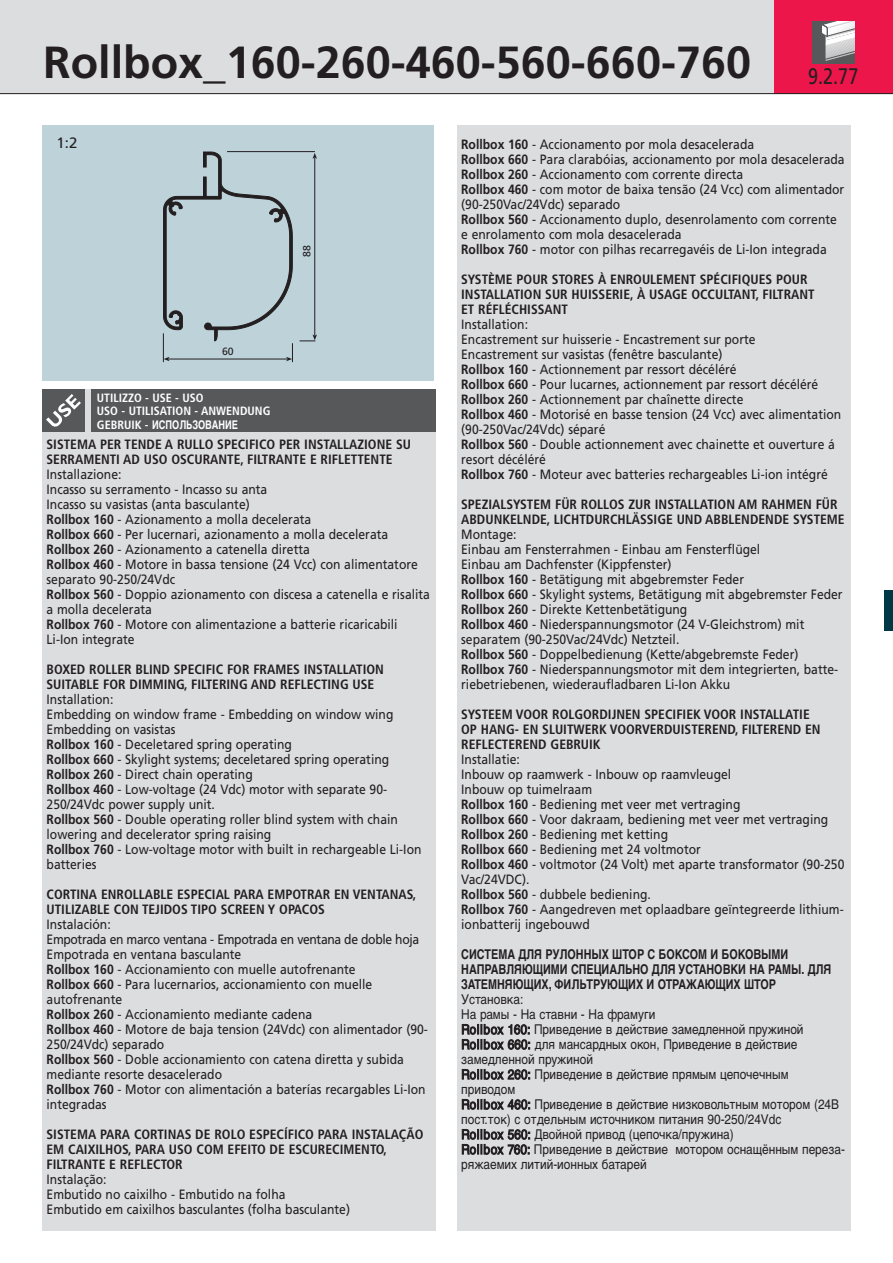
<style>
.page{position:relative;width:893px;height:1263px;background:#fff}
.page>*{position:absolute;margin:0;border:0;box-sizing:border-box;transform-origin:0 0}
.t1{font:700 45px "Frutiger";color:#231f20}
.t2{font:22.5px "Frutiger";color:#231f20;scale:.8 1}
.t3{font:15px "Frutiger";color:#231f20}
.t4{font:13.5px/15px "Frutiger";color:#231f20;scale:.9 1}
.t5{font:700 condensed 13.5px/15px "Frutiger";color:#231f20}
.t6{font:13.5px/15px "Helvetica Cyr Upright";color:#231f20;scale:.88 1}
.t7{font:700 13.5px/15px "Helvetica Cyr";color:#231f20;scale:.8 1}
.t8{font:700 condensed 12px/13.5px "Frutiger";color:#fff}
.t9{font:700 12px "Helvetica Cyr";color:#fff;scale:.77 1}
.t10{font:10.5px "Frutiger";color:#231f20}
.s1{font-family:"Frutiger";font-stretch:condensed}
.s2{font-weight:700}
</style>
<div class="page">
<div style="left:42px;top:389px;width:394px;height:842px;background:#dcdddf"></div>
<div style="left:457px;top:126px;width:393px;height:1105px;background:#dcdddf"></div>
<div style="left:0;top:0;width:892px;height:94px;background:#dcdddf"></div>
<div style="left:774px;top:0;width:118px;height:94px;background:#ed164b"></div>
<div style="left:812px;top:21px;width:42px;height:43px;background:#57585a"></div>
<svg style="left:822px;top:21px;width:33px;height:41px"></svg>
<div style="left:42px;top:389px;width:43px;height:43px;background:#57585a"></div>
<svg style="left:46px;top:394px;width:35px;height:33px"></svg>
<div style="left:91px;top:389px;width:345px;height:43px;background:#57585a"></div>
<div style="left:42px;top:126px;width:391px;height:255px;background:#bdd2d9"></div>
<hr style="left:314px;top:157px;width:1px;height:179px;background:#231f20">
<svg style="left:312px;top:153px;width:5px;height:6px"></svg>
<svg style="left:300px;top:334px;width:17px;height:8px"></svg>
<hr style="left:227px;top:151px;width:88px;height:1px;background:#231f20">
<svg style="left:163px;top:152px;width:130px;height:210px"></svg>
<div style="left:884px;top:590px;width:8px;height:40px;background:#003945"></div>
<hr style="left:0;top:93px;width:892px;height:1px;background:#231f20">
<h1 class="t1" style="left:43px;top:44px;width:709px">Rollbox_160-260-460-560-660-760</h1>
<h2 class="t2" style="left:808px;top:67px;width:64px">9.2.77</h2>
<p class="t3" style="left:57px;top:137px;width:22px">1:2</p>
<p class="t10" style="left:303px;top:257px;width:13px;rotate:-90deg">88</p>
<p class="t10" style="left:222px;top:347px;width:13px">60</p>
<p class="t8" style="left:97px;top:392px;width:175px">UTILIZZO - USE - USO<br>USO - UTILISATION - ANWENDUNG</p>
<p class="t9" style="left:97px;top:420px;width:184px"><span class="s1">GEBRUIK -</span> ИСПОЛЬЗОВАНИЕ</p>
<p class="t5" style="left:47px;top:438px;width:366px">SISTEMA PER TENDE A RULLO SPECIFICO PER INSTALLAZIONE SU<br>SERRAMENTI AD USO OSCURANTE, FILTRANTE E RIFLETTENTE</p>
<p class="t4" style="left:47px;top:468px;width:427px">Installazione:<br>Incasso su serramento - Incasso su anta<br>Incasso su vasistas (anta basculante)<br><span class="s2">Rollbox 160</span> - Azionamento a molla decelerata<br><span class="s2">Rollbox 660</span> - Per lucernari, azionamento a molla decelerata <span class="s2">Rollbox 260</span> - Azionamento a catenella diretta<br><span class="s2">Rollbox 460</span> - Motore in bassa tensione (24 Vcc) con alimentatore separato 90-250/24Vdc<br><span class="s2">Rollbox 560</span> - Doppio azionamento con discesa a catenella e risalita a molla decelerata<br><span class="s2">Rollbox 760</span> - Motore con alimentazione a batterie ricaricabili Li-Ion integrate</p>
<p class="t5" style="left:47px;top:663px;width:339px">BOXED ROLLER BLIND SPECIFIC FOR FRAMES INSTALLATION<br>SUITABLE FOR DIMMING, FILTERING AND REFLECTING USE</p>
<p class="t4" style="left:47px;top:693px;width:418px">Installation:<br>Embedding on window frame - Embedding on window wing Embedding on vasistas<br><span class="s2">Rollbox 160</span> - Deceletared spring operating<br><span class="s2">Rollbox 660</span> - Skylight systems; deceletared spring operating <span class="s2">Rollbox 260</span> - Direct chain operating<br><span class="s2">Rollbox 460</span> - Low-voltage (24 Vdc) motor with separate 90- 250/24Vdc power supply unit.<br><span class="s2">Rollbox 560</span> - Double operating roller blind system with chain lowering and decelerator spring raising<br><span class="s2">Rollbox 760</span> - Low-voltage motor with built in rechargeable Li-Ion batteries</p>
<p class="t5" style="left:47px;top:888px;width:371px">CORTINA ENROLLABLE ESPECIAL PARA EMPOTRAR EN VENTANAS,<br>UTILIZABLE CON TEJIDOS TIPO SCREEN Y OPACOS</p>
<p class="t4" style="left:47px;top:918px;width:425px">Instalación:<br>Empotrada en marco ventana - Empotrada en ventana de doble hoja Empotrada en ventana basculante<br><span class="s2">Rollbox 160</span> - Accionamiento con muelle autofrenante<br><span class="s2">Rollbox 660</span> - Para lucernarios, accionamiento con muelle autofrenante<br><span class="s2">Rollbox 260</span> - Accionamiento mediante cadena<br><span class="s2">Rollbox 460</span> - Motore de baja tension (24Vdc) con alimentador (90- 250/24Vdc) separado<br><span class="s2">Rollbox 560</span> - Doble accionamiento con catena diretta y subida mediante resorte desacelerado<br><span class="s2">Rollbox 760</span> - Motor con alimentación a baterías recargables Li-Ion integradas</p>
<p class="t5" style="left:47px;top:1128px;width:378px">SISTEMA PARA CORTINAS DE ROLO ESPECÍFICO PARA INSTALAÇÃO<br>EM CAIXILHOS, PARA USO COM EFEITO DE ESCURECIMENTO,<br>FILTRANTE E REFLECTOR</p>
<p class="t4" style="left:47px;top:1173px;width:339px">Instalação:<br>Embutido no caixilho - Embutido na folha<br>Embutido em caixilhos basculantes (folha basculante)</p>
<p class="t4" style="left:461px;top:138px;width:428px"><span class="s2">Rollbox 160</span> - Accionamento por mola desacelerada<br><span class="s2">Rollbox 660</span> - Para clarabóias, accionamento por mola desacelerada <span class="s2">Rollbox 260</span> - Accionamento com corrente directa<br><span class="s2">Rollbox 460</span> - com motor de baixa tensão (24 Vcc) com alimentador (90-250Vac/24Vdc) separado<br><span class="s2">Rollbox 560</span> - Accionamento duplo, desenrolamento com corrente e enrolamento com mola desacelerada<br><span class="s2">Rollbox 760</span> - motor con pilhas recarregavéis de Li-Ion integrada</p>
<p class="t5" style="left:461px;top:273px;width:355px">SYSTÈME POUR STORES À ENROULEMENT SPÉCIFIQUES POUR<br>INSTALLATION SUR HUISSERIE, À USAGE OCCULTANT, FILTRANT<br>ET RÉFLÉCHISSANT</p>
<p class="t4" style="left:461px;top:318px;width:424px">Installation:<br>Encastrement sur huisserie - Encastrement sur porte<br>Encastrement sur vasistas (fenêtre basculante)<br><span class="s2">Rollbox 160</span> - Actionnement par ressort décéléré<br><span class="s2">Rollbox 660</span> - Pour lucarnes, actionnement par ressort décéléré <span class="s2">Rollbox 260</span> - Actionnement par chaînette directe<br><span class="s2">Rollbox 460</span> - Motorisé en basse tension (24 Vcc) avec alimentation (90-250Vac/24Vdc) séparé<br><span class="s2">Rollbox 560</span> - Double actionnement avec chainette et ouverture á resort décéléré<br><span class="s2">Rollbox 760</span> - Moteur avec batteries rechargeables Li-ion intégré</p>
<p class="t5" style="left:461px;top:498px;width:385px">SPEZIALSYSTEM FÜR ROLLOS ZUR INSTALLATION AM RAHMEN FÜR<br>ABDUNKELNDE, LICHTDURCHLÄSSIGE UND ABBLENDENDE SYSTEME</p>
<p class="t4" style="left:461px;top:528px;width:425px">Montage:<br>Einbau am Fensterrahmen - Einbau am Fensterflügel<br>Einbau am Dachfenster (Kippfenster)<br><span class="s2">Rollbox 160</span> - Betätigung mit abgebremster Feder<br><span class="s2">Rollbox 660</span> - Skylight systems, Betätigung mit abgebremster Feder <span class="s2">Rollbox 260</span> - Direkte Kettenbetätigung<br><span class="s2">Rollbox 460</span> - Niederspannungsmotor (24 V-Gleichstrom) mit separatem (90-250Vac/24Vdc) Netzteil.<br><span class="s2">Rollbox 560</span> - Doppelbedienung (Kette/abgebremste Feder)<br><span class="s2">Rollbox 760</span> - Niederspannungsmotor mit dem integrierten, batte&shy;riebetriebenen, wiederaufladbaren Li-Ion Akku</p>
<p class="t5" style="left:461px;top:708px;width:361px">SYSTEEM VOOR ROLGORDIJNEN SPECIFIEK VOOR INSTALLATIE<br>OP HANG- EN SLUITWERK VOORVERDUISTEREND, FILTEREND EN<br>REFLECTEREND GEBRUIK</p>
<p class="t4" style="left:461px;top:753px;width:427px">Installatie:<br>Inbouw op raamwerk - Inbouw op raamvleugel<br>Inbouw op tuimelraam<br><span class="s2">Rollbox 160</span> - Bediening met veer met vertraging<br><span class="s2">Rollbox 660</span> - Voor dakraam, bediening met veer met vertraging <span class="s2">Rollbox 260</span> - Bediening met ketting<br><span class="s2">Rollbox 660</span> - Bediening met 24 voltmotor<br><span class="s2">Rollbox 460</span> - voltmotor (24 Volt) met aparte transformator (90-250<br>Vac/24VDC).<br><span class="s2">Rollbox 560</span> - dubbele bediening.<br><span class="s2">Rollbox 760</span> - Aangedreven met oplaadbare geïntegreerde lithium&shy;ionbatterij ingebouwd</p>
<p class="t7" style="left:461px;top:948px;width:464px">СИСТЕМА ДЛЯ РУЛОННЫХ ШТОР С БОКСОМ И БОКОВЫМИ<br>НАПРАВЛЯЮЩИМИ СПЕЦИАЛЬНО ДЛЯ УСТАНОВКИ НА РАМЫ. ДЛЯ<br>ЗАТЕМНЯЮЩИХ, ФИЛЬТРУЮЩИХ И ОТРАЖАЮЩИХ ШТОР</p>
<p class="t6" style="left:461px;top:993px;width:438px">Установка:<br>На рамы - На ставни - На фрамуги<br>Rollbox 160: Приведение в действие замедленной пружиной Rollbox 660: для мансардных окон, Приведение в действие замедленной пружиной<br>Rollbox 260: Приведение в действие прямым цепочечным приводом<br>Rollbox 460: Приведение в действие низковольтным мотором (24В пост.ток) с отдельным источником питания 90-250/24Vdc<br>Rollbox 560: Двойной привод (цепочка/пружина)<br>Rollbox 760: Приведение в действие мотором оснащённым переза&shy;ряжаемих литий-ионных батарей</p>
</div>
